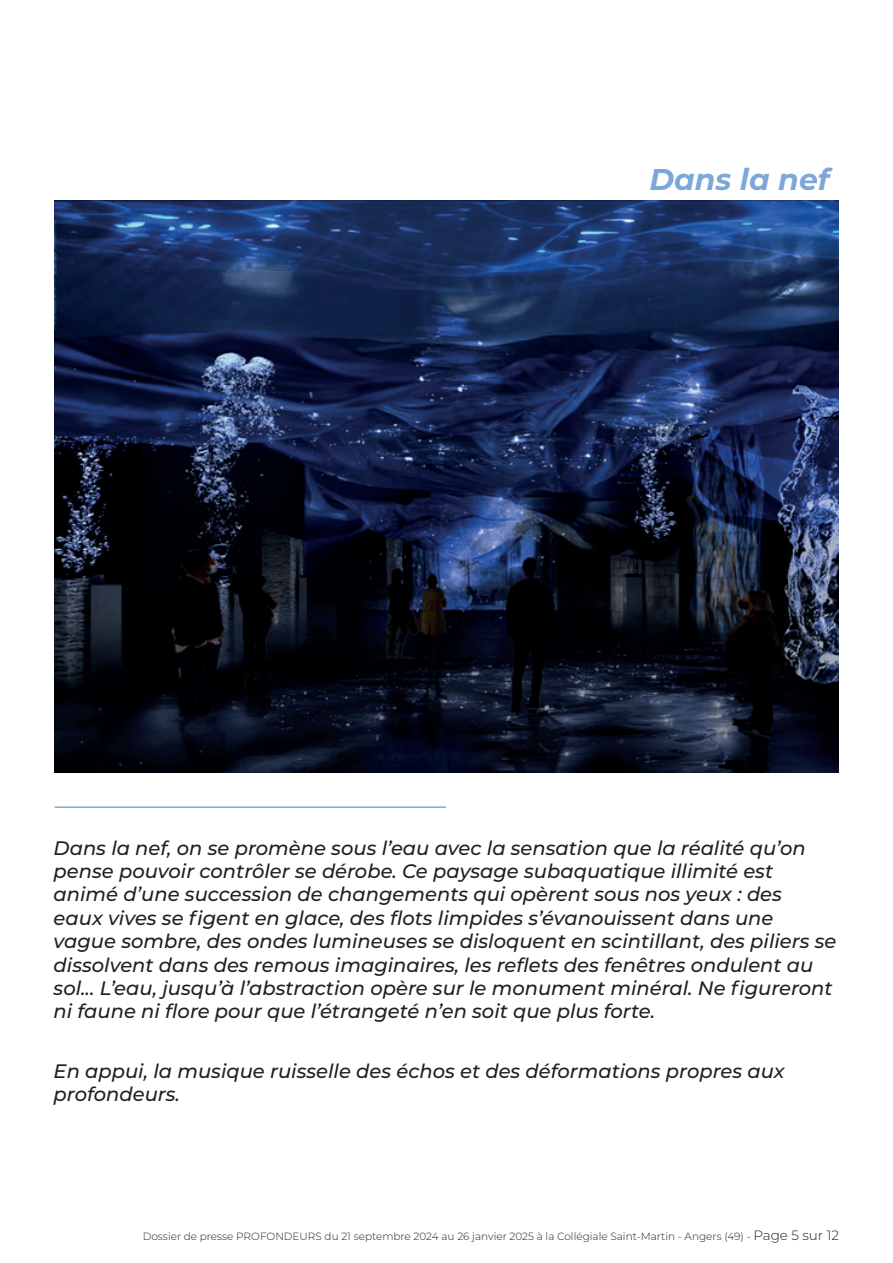
<style>
.page{position:relative;width:893px;height:1263px;background:#fff}
.page>*{position:absolute;margin:0;border:0;box-sizing:border-box;transform-origin:0 0}
.t1{font:italic 700 30px "Montserrat";color:#7ca7d8}
.t2{font:italic 500 19.5px/23.4px "Montserrat";color:#231f20}
.t3{font:300 10.5px "Montserrat";color:#231f20}
.s1{font-size:13.5px}
</style>
<div class="page">
<img style="left:55px;top:200px;width:784px;height:573px">
<hr style="left:55px;top:806px;width:390px;height:2px;background:#7ca7d8">
<h1 class="t1" style="left:649px;top:158px;width:182px">Dans la nef</h1>
<p class="t2" style="left:54px;top:835px;width:784px">Dans la nef, on se promène sous l’eau avec la sensation que la réalité qu’on pense pouvoir contrôler se dérobe. Ce paysage subaquatique illimité est animé d’une succession de changements qui opèrent sous nos yeux : des<br>eaux vives se figent en glace, des flots limpides s’évanouissent dans une vague sombre, des ondes lumineuses se disloquent en scintillant, des piliers se dissolvent dans des remous imaginaires, les reflets des fenêtres ondulent au sol... L’eau, jusqu’à l’abstraction opère sur le monument minéral. Ne figureront ni faune ni flore pour que l’étrangeté n’en soit que plus forte.</p>
<p class="t2" style="left:54px;top:1058px;width:732px">En appui, la musique ruisselle des échos et des déformations propres aux profondeurs.</p>
<p class="t3" style="left:143px;top:1229px;width:698px">Dossier de presse PROFONDEURS du 21 septembre 2024 au 26 janvier 2025 à la Collégiale Saint-Martin - Angers (49) - <span class="s1">Page 5 sur 12</span></p>
</div>
